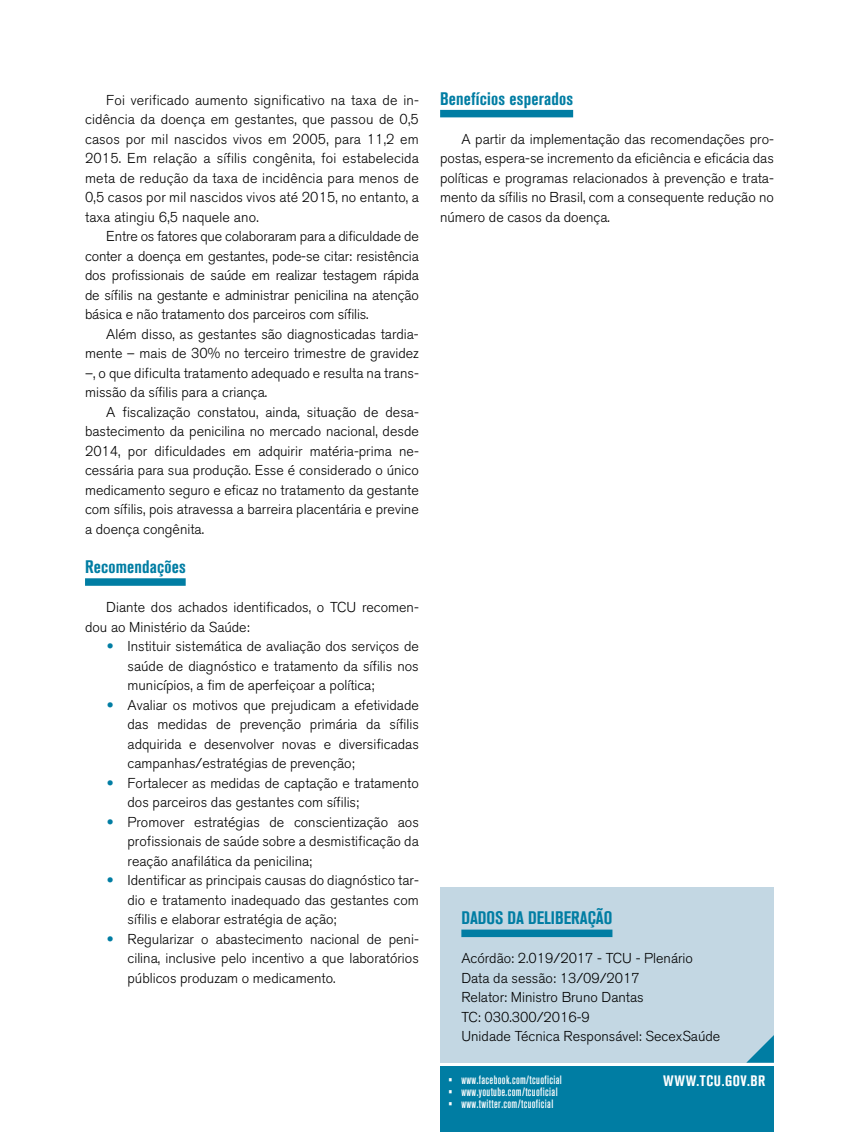
<style>
.page{position:relative;width:859px;height:1132px;background:#fff}
.page>*{position:absolute;margin:0;border:0;box-sizing:border-box;transform-origin:0 0}
.t1{font:700 condensed 18px "Akzidenz Grotesk BQ";letter-spacing:.01em;color:#007da3}
.t2{font:700 condensed 15px "Akzidenz Grotesk BQ";letter-spacing:.04em;color:#fff}
.t3{font:300 14.25px/19.5px "Akzidenz Grotesk BQ";color:#000;text-align:justify}
.t4{font:12px "Akzidenz Grotesk BQ Md Cnd Alt";letter-spacing:.03em;color:#fff}
.s1{font-family:"Calibri";font-weight:400;font-size:16.5px;color:#007da3}
</style>
<div class="page">
<div style="left:440px;top:1066px;width:334px;height:65px;background:#007da3"></div>
<div style="left:85px;top:578px;width:101px;height:7px;background:#007da3"></div>
<div style="left:440px;top:110px;width:133px;height:7px;background:#007da3"></div>
<div style="left:440px;top:887px;width:334px;height:175px;background:#c3d7e3"></div>
<div style="left:461px;top:929px;width:151px;height:7px;background:#007da3"></div>
<svg style="left:747px;top:1035px;width:27px;height:27px"></svg>
<p class="t3" style="left:85px;top:90px;width:335px;text-indent:21px">Foi verificado aumento significativo na taxa de in&shy;cidência da doença em gestantes, que passou de 0,5 casos por mil nascidos vivos em 2005, para 11,2 em 2015. Em relação a sífilis congênita, foi estabelecida meta de redução da taxa de incidência para menos de 0,5 casos por mil nascidos vivos até 2015, no entanto, a taxa atingiu 6,5 naquele ano.</p>
<p class="t3" style="left:85px;top:227px;width:335px;text-indent:21px">Entre os fatores que colaboraram para a dificuldade de conter a doença em gestantes, pode-se citar: resistência dos profissionais de saúde em realizar testagem rápida de sífilis na gestante e administrar penicilina na atenção básica e não tratamento dos parceiros com sífilis.</p>
<p class="t3" style="left:85px;top:324px;width:335px;text-indent:21px">Além disso, as gestantes são diagnosticadas tardia&shy;mente – mais de 30% no terceiro trimestre de gravidez –, o que dificulta tratamento adequado e resulta na trans&shy;missão da sífilis para a criança.</p>
<p class="t3" style="left:85px;top:402px;width:335px;text-indent:21px">A fiscalização constatou, ainda, situação de desa&shy;bastecimento da penicilina no mercado nacional, desde 2014, por dificuldades em adquirir matéria-prima ne&shy;cessária para sua produção. Esse é considerado o único medicamento seguro e eficaz no tratamento da gestante com sífilis, pois atravessa a barreira placentária e previne a doença congênita.</p>
<p class="t1" style="left:85px;top:556px;width:102px">Recomendações</p>
<p class="t3" style="left:85px;top:597px;width:335px;text-indent:21px">Diante dos achados identificados, o TCU recomen&shy;dou ao Ministério da Saúde:</p>
<p class="t3" style="left:128px;top:636px;width:293px;text-indent:-21px"><span class="s1">•</span> Instituir sistemática de avaliação dos serviços de saúde de diagnóstico e tratamento da sífilis nos municípios, a fim de aperfeiçoar a política;</p>
<p class="t3" style="left:128px;top:695px;width:293px;text-indent:-21px"><span class="s1">•</span> Avaliar os motivos que prejudicam a efetividade das medidas de prevenção primária da sífilis adquirida e desenvolver novas e diversificadas campanhas/estratégias de prevenção;</p>
<p class="t3" style="left:128px;top:773px;width:293px;text-indent:-21px"><span class="s1">•</span> Fortalecer as medidas de captação e tratamento dos parceiros das gestantes com sífilis;</p>
<p class="t3" style="left:128px;top:812px;width:293px;text-indent:-21px"><span class="s1">•</span> Promover estratégias de conscientização aos profissionais de saúde sobre a desmistificação da reação anafilática da penicilina;</p>
<p class="t3" style="left:128px;top:870px;width:293px;text-indent:-21px"><span class="s1">•</span> Identificar as principais causas do diagnóstico tar&shy;dio e tratamento inadequado das gestantes com sífilis e elaborar estratégia de ação;</p>
<p class="t3" style="left:128px;top:929px;width:293px;text-indent:-21px"><span class="s1">•</span> Regularizar o abastecimento nacional de peni&shy;cilina, inclusive pelo incentivo a que laboratórios públicos produzam o medicamento.</p>
<p class="t1" style="left:440px;top:88px;width:135px">Benefícios esperados</p>
<p class="t3" style="left:440px;top:129px;width:335px;text-indent:21px">A partir da implementação das recomendações pro&shy;postas, espera-se incremento da eficiência e eficácia das políticas e programas relacionados à prevenção e trata&shy;mento da sífilis no Brasil, com a consequente redução no número de casos da doença.</p>
<p class="t1" style="left:461px;top:907px;width:153px">DADOS DA DELIBERAÇÃO</p>
<p class="t3" style="left:461px;top:948px;width:260px;text-align:left">Acórdão: 2.019/2017 - TCU - Plenário<br>Data da sessão: 13/09/2017<br>Relator: Ministro Bruno Dantas<br>TC: 030.300/2016-9<br>Unidade Técnica Responsável: SecexSaúde</p>
<p class="t4" style="left:449px;top:1072px;width:115px">• www.facebook.com/tcuoficial</p>
<p class="t2" style="left:663px;top:1071px;width:104px">WWW.TCU.GOV.BR</p>
<p class="t4" style="left:449px;top:1084px;width:111px">• www.youtube.com/tcuoficial</p>
<p class="t4" style="left:449px;top:1096px;width:106px">• www.twitter.com/tcuoficial</p>
</div>
